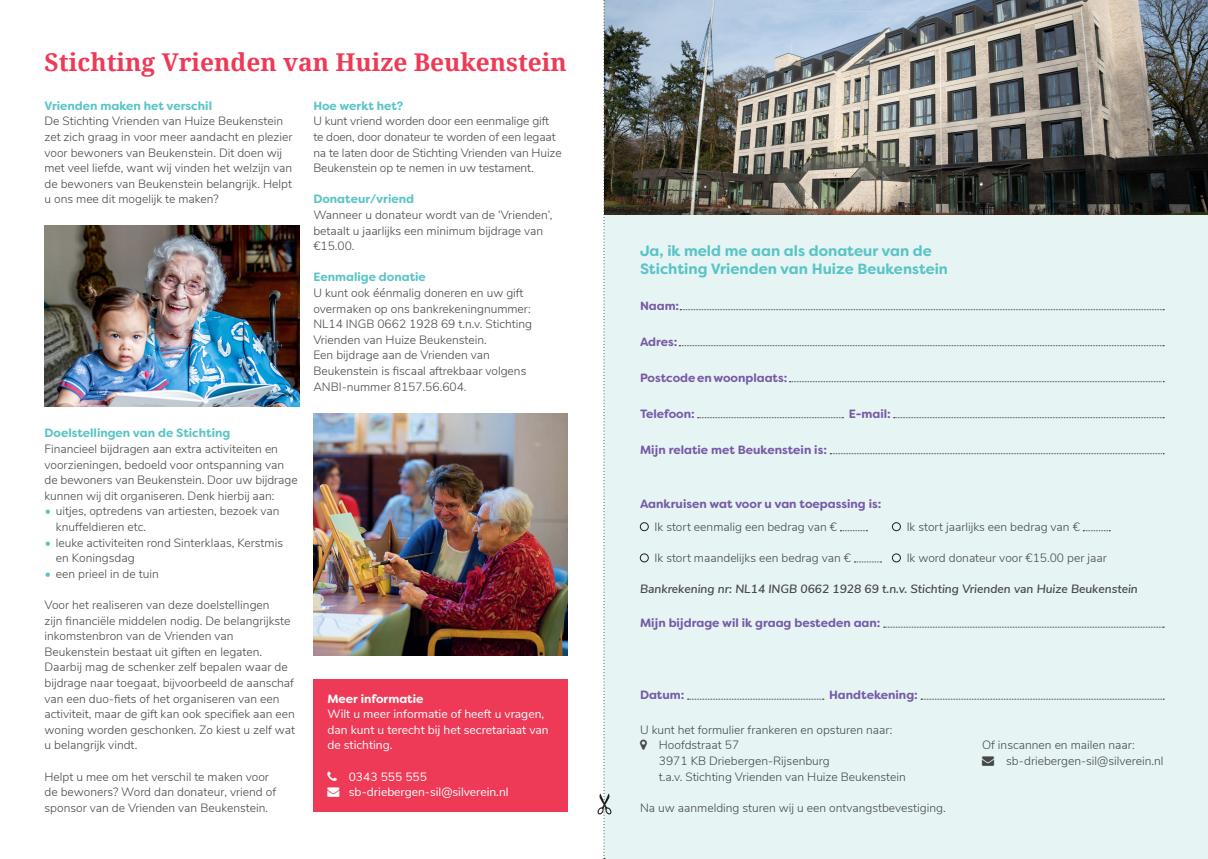
<style>
.page{position:relative;width:1208px;height:859px;background:#fff}
.page>*{position:absolute;margin:0;border:0;box-sizing:border-box;transform-origin:0 0}
.t1{font:700 24.5px "Noto Serif";color:#ee3a56}
.KOP___Formulier{font:700 15px/18px "Filson Soft";color:#59c4c6}
.Broodtekst{font:300 12px/15.6px "Nunito Sans";color:#464748}
.KOP___Formulierveld{font:700 12px "Filson Soft";color:#775aa6}
.Broodtekst-2{font:12px/15.6px "Nunito Sans";color:#fff}
.KOP___Subparagraaf{font:700 12px "Filson Soft";color:#59c4c6}
.Broodtekst-3{font:italic 600 12px "Nunito Sans";color:#464748}
.KOP___Subparagraaf-2{font:700 12px "Filson Soft";color:#fff}
.s1{color:#59c4c6}
.s2{font-size:14.8px}
</style>
<div class="page">
<div style="left:604px;top:0;width:604px;height:859px;background:#e6f4f4"></div>
<svg style="left:680px;top:309px;width:484px;height:1px"></svg>
<svg style="left:679px;top:345px;width:485px;height:1px"></svg>
<svg style="left:789px;top:381px;width:375px;height:1px"></svg>
<svg style="left:697px;top:417px;width:146px;height:1px"></svg>
<svg style="left:893px;top:417px;width:271px;height:1px"></svg>
<svg style="left:830px;top:453px;width:334px;height:1px"></svg>
<div style="left:640px;top:522px;width:8px;height:9px;border:1px solid #231f20;border-radius:50%"></div>
<svg style="left:840px;top:530px;width:27px;height:1px"></svg>
<div style="left:892px;top:522px;width:8px;height:9px;border:1px solid #231f20;border-radius:50%"></div>
<svg style="left:1083px;top:530px;width:27px;height:1px"></svg>
<div style="left:640px;top:554px;width:8px;height:8px;border:1px solid #231f20;border-radius:50%"></div>
<svg style="left:854px;top:562px;width:27px;height:1px"></svg>
<div style="left:892px;top:554px;width:8px;height:8px;border:1px solid #231f20;border-radius:50%"></div>
<svg style="left:883px;top:627px;width:281px;height:1px"></svg>
<svg style="left:687px;top:699px;width:137px;height:1px"></svg>
<svg style="left:921px;top:699px;width:243px;height:1px"></svg>
<div style="left:313px;top:680px;width:255px;height:132px;background:#ee3a56"></div>
<img style="left:612px;top:0;width:596px;height:215px">
<svg style="left:597px;top:0;width:15px;height:859px"></svg>
<img style="left:45px;top:226px;width:254px;height:180px">
<img style="left:313px;top:414px;width:255px;height:242px">
<p class="t1" style="left:45px;top:45px;width:524px">Stichting Vrienden van Huize Beukenstein</p>
<p class="KOP___Subparagraaf" style="left:45px;top:98px;width:169px">Vrienden maken het verschil</p>
<p class="Broodtekst" style="left:45px;top:113px;width:250px">De Stichting Vrienden van Huize Beukenstein zet zich graag in voor meer aandacht en plezier voor bewoners van Beukenstein. Dit doen wij met veel liefde, want wij vinden het welzijn van de bewoners van Beukenstein belangrijk. Helpt u ons mee dit mogelijk te maken?</p>
<p class="KOP___Subparagraaf" style="left:45px;top:425px;width:187px">Doelstellingen van de Stichting</p>
<p class="Broodtekst" style="left:45px;top:440px;width:255px">Financieel bijdragen aan extra activiteiten en voorzieningen, bedoeld voor ontspanning van de bewoners van Beukenstein. Door uw bijdrage kunnen wij dit organiseren. Denk hierbij aan:</p>
<p class="Broodtekst" style="left:56px;top:503px;width:225px;text-indent:-11px"><span class="s1">•</span> uitjes, optredens van artiesten, bezoek van knuffeldieren etc.</p>
<p class="Broodtekst" style="left:56px;top:534px;width:229px;text-indent:-11px"><span class="s1">•</span> leuke activiteiten rond Sinterklaas, Kerstmis en Koningsdag</p>
<p class="Broodtekst" style="left:45px;top:565px;width:115px"><span class="s1">•</span> een prieel in de tuin</p>
<p class="Broodtekst" style="left:45px;top:596px;width:247px">Voor het realiseren van deze doelstellingen zijn financiële middelen nodig. De belangrijkste inkomstenbron van de Vrienden van Beukenstein bestaat uit giften en legaten.</p>
<p class="Broodtekst" style="left:45px;top:659px;width:252px">Daarbij mag de schenker zelf bepalen waar de bijdrage naar toegaat, bijvoorbeeld de aanschaf van een duo-fiets of het organiseren van een activiteit, maar de gift kan ook specifiek aan een woning worden geschonken. Zo kiest u zelf wat u belangrijk vindt.</p>
<p class="Broodtekst" style="left:45px;top:768px;width:233px">Helpt u mee om het verschil te maken voor de bewoners? Word dan donateur, vriend of sponsor van de Vrienden van Beukenstein.</p>
<p class="KOP___Subparagraaf" style="left:313px;top:98px;width:92px">Hoe werkt het?</p>
<p class="Broodtekst" style="left:313px;top:113px;width:250px">U kunt vriend worden door een eenmalige gift te doen, door donateur te worden of een legaat na te laten door de Stichting Vrienden van Huize Beukenstein op te nemen in uw testament.</p>
<p class="KOP___Subparagraaf" style="left:313px;top:191px;width:102px">Donateur/vriend</p>
<p class="Broodtekst" style="left:313px;top:206px;width:241px">Wanneer u donateur wordt van de ‘Vrienden’,</p>
<p class="Broodtekst" style="left:313px;top:222px;width:231px">betaalt u jaarlijks een minimum bijdrage van €15.00.</p>
<p class="KOP___Subparagraaf" style="left:313px;top:269px;width:114px">Eenmalige donatie</p>
<p class="Broodtekst" style="left:313px;top:284px;width:212px">U kunt ook éénmalig doneren en uw gift</p>
<p class="Broodtekst" style="left:313px;top:300px;width:219px">overmaken op ons bankrekeningnummer:</p>
<p class="Broodtekst" style="left:313px;top:315px;width:220px">NL14 INGB 0662 1928 69 t.n.v. Stichting<br>Vrienden van Huize Beukenstein.</p>
<p class="Broodtekst" style="left:313px;top:347px;width:178px">Een bijdrage aan de Vrienden van</p>
<p class="Broodtekst" style="left:313px;top:362px;width:215px">Beukenstein is fiscaal aftrekbaar volgens</p>
<p class="Broodtekst" style="left:313px;top:378px;width:155px">ANBI-nummer 8157.56.604.</p>
<p class="KOP___Subparagraaf-2" style="left:327px;top:691px;width:97px">Meer informatie</p>
<p class="Broodtekst-2" style="left:327px;top:705px;width:223px">Wilt u meer informatie of heeft u vragen, dan kunt u terecht bij het secretariaat van de stichting.</p>
<p class="Broodtekst-2" style="left:349px;top:768px;width:80px">0343 555 555</p>
<p class="Broodtekst-2" style="left:327px;top:783px;width:183px">→ sb-driebergen-sil@silverein.nl</p>
<p class="KOP___Formulier" style="left:640px;top:242px;width:309px">Ja, ik meld me aan als donateur van de<br>Stichting Vrienden van Huiz<span class="s2">e Beukenstein</span></p>
<p class="KOP___Formulierveld" style="left:640px;top:298px;width:41px">Naam:</p>
<p class="KOP___Formulierveld" style="left:640px;top:334px;width:39px">Adres:</p>
<p class="KOP___Formulierveld" style="left:640px;top:370px;width:149px">Postcode en woonplaats:</p>
<p class="KOP___Formulierveld" style="left:640px;top:406px;width:56px">Telefoon:</p>
<p class="KOP___Formulierveld" style="left:848px;top:406px;width:44px">E-mail:</p>
<p class="KOP___Formulierveld" style="left:640px;top:442px;width:188px">Mijn relatie met Beukenstein is:</p>
<p class="KOP___Formulierveld" style="left:640px;top:496px;width:243px">Aankruisen wat voor u van toepassing is:</p>
<p class="Broodtekst" style="left:654px;top:518px;width:184px">Ik stort eenmalig een bedrag van €</p>
<p class="Broodtekst" style="left:906px;top:518px;width:175px">Ik stort jaarlijks een bedrag van €</p>
<p class="Broodtekst" style="left:654px;top:549px;width:198px">Ik stort maandelijks een bedrag van €</p>
<p class="Broodtekst" style="left:906px;top:549px;width:202px">Ik word donateur voor €15.00 per jaar</p>
<p class="Broodtekst-3" style="left:640px;top:580px;width:499px">Bankrekening nr: NL14 INGB 0662 1928 69 t.n.v. Stichting Vrienden van Huize Beukenstein</p>
<p class="KOP___Formulierveld" style="left:640px;top:615px;width:242px">Mijn bijdrage wil ik graag besteden aan:</p>
<p class="KOP___Formulierveld" style="left:640px;top:687px;width:46px">Datum:</p>
<p class="KOP___Formulierveld" style="left:829px;top:687px;width:90px">Handtekening:</p>
<p class="Broodtekst" style="left:640px;top:721px;width:254px">U kunt het formulier frankeren en opsturen naar:</p>
<p class="Broodtekst" style="left:659px;top:737px;width:248px">Hoofdstraat 57<br>3971 KB Driebergen-Rijsenburg<br>t.a.v. Stichting Vrienden van Huize Beukenstein</p>
<p class="Broodtekst" style="left:640px;top:799px;width:307px">Na uw aanmelding sturen wij u een ontvangstbevestiging.</p>
<p class="Broodtekst" style="left:982px;top:737px;width:154px">Of inscannen en mailen naar:</p>
<p class="Broodtekst" style="left:982px;top:752px;width:183px">→ sb-driebergen-sil@silverein.nl</p>
</div>
